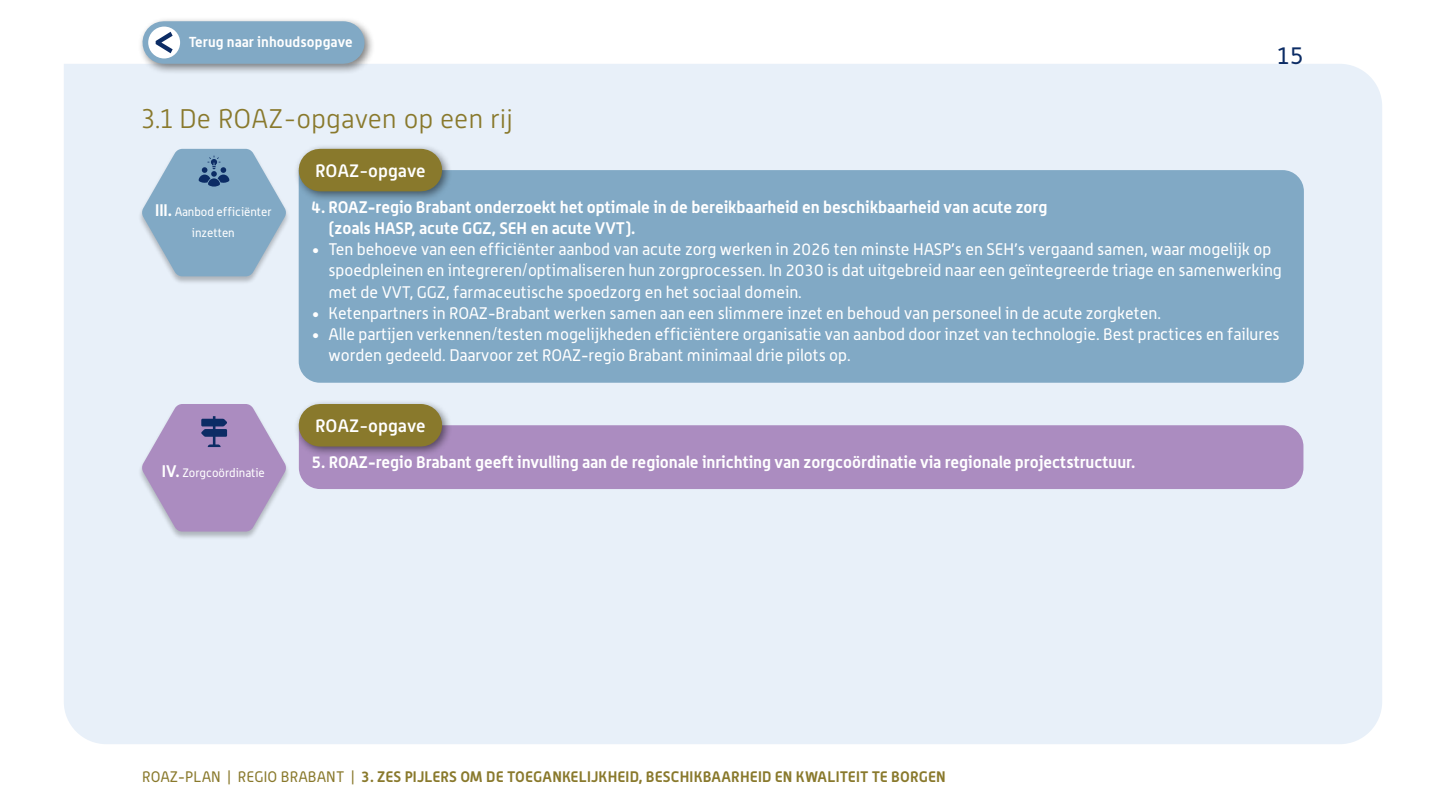
<style>
.page{position:relative;width:1446px;height:808px;background:#fff}
.page>*{position:absolute;margin:0;border:0;box-sizing:border-box;transform-origin:0 0}
.t1{font:300 27px "Alwyn New";color:#89792c}
.t2{font:24px "Alwyn";color:#0c2c65}
.t3{font:500 18px "Alwyn New";color:#fff}
.t4{font:16.5px/21.3px "Alwyn";color:#fff}
.t5{font:700 16.5px/21.3px "Alwyn";color:#fff}
.t6{font:700 15px "Alwyn";letter-spacing:.015em;color:#89792c}
.t7{font:700 14.25px "Alwyn";letter-spacing:.01em;color:#fff}
.t8{font:12px/21px "Alwyn";color:#fff;text-align:center}
.s1{font-weight:700;font-size:16.5px}
.s2{font-weight:400}
</style>
<div class="page">
<div style="left:64px;top:64px;width:1318px;height:680px;background:#e8f0f9"></div>
<div style="left:299px;top:170px;width:1005px;height:213px;background:#81a9c5"></div>
<div style="left:299px;top:425px;width:1004px;height:64px;background:#ab8cc0"></div>
<div style="left:138px;top:149px;width:152px;height:137px;background:#000;opacity:.25"></div>
<svg style="left:142px;top:149px;width:144px;height:127px;background:#96b6ce"></svg>
<div style="left:138px;top:404px;width:152px;height:136px;background:#000;opacity:.25"></div>
<svg style="left:142px;top:404px;width:144px;height:127px;background:#b4a0c9"></svg>
<div style="left:138px;top:17px;width:237px;height:58px;background:#000;opacity:.5"></div>
<div style="left:164px;top:21px;width:179px;height:43px;background:#81a9c5"></div>
<div style="left:148px;top:27px;width:32px;height:31px;background:#fff;border-radius:50%"></div>
<svg style="left:156px;top:32px;width:17px;height:21px"></svg>
<div style="left:294px;top:144px;width:159px;height:58px;background:#000;opacity:.5"></div>
<div style="left:320px;top:149px;width:101px;height:42px;background:#89792c"></div>
<div style="left:294px;top:399px;width:159px;height:59px;background:#000;opacity:.5"></div>
<div style="left:320px;top:404px;width:101px;height:42px;background:#89792c"></div>
<p class="t7" style="left:189px;top:33px;width:166px">Terug naar inhoudsopgave</p>
<h1 class="t1" style="left:142px;top:103px;width:372px">3.1 De ROAZ-opgaven op een rij</h1>
<p class="t3" style="left:315px;top:160px;width:112px">ROAZ-opgave</p>
<h2 class="t2" style="left:1276px;top:41px;width:29px">15</h2>
<p class="t8" style="left:155px;top:201px;width:118px"><span class="s1">III.</span> Aanbod efficiënter inzetten</p>
<p class="t8" style="left:162px;top:462px;width:104px"><span class="s1">IV.</span> Zorgcoördinatie</p>
<p class="t5" style="left:328px;top:196px;width:720px;text-indent:-17px">4. ROAZ-regio Brabant onderzoekt het optimale in de bereikbaarheid en beschikbaarheid van acute zorg (zoals HASP, acute GGZ, SEH en acute VVT).</p>
<p class="t4" style="left:328px;top:238px;width:955px;text-indent:-17px">• Ten behoeve van een efficiënter aanbod van acute zorg werken in 2026 ten minste HASP’s en SEH’s vergaand samen, waar mogelijk op spoedpleinen en integreren/optimaliseren hun zorgprocessen. In 2030 is dat uitgebreid naar een geïntegreerde triage en samenwerking met de VVT, GGZ, farmaceutische spoedzorg en het sociaal domein.</p>
<p class="t4" style="left:311px;top:302px;width:851px">• Ketenpartners in ROAZ-Brabant werken samen aan een slimmere inzet en behoud van personeel in de acute zorgketen.</p>
<p class="t4" style="left:328px;top:323px;width:952px;text-indent:-17px">• Alle partijen verkennen/testen mogelijkheden efficiëntere organisatie van aanbod door inzet van technologie. Best practices en failures worden gedeeld. Daarvoor zet ROAZ-regio Brabant minimaal drie pilots op.</p>
<p class="t3" style="left:315px;top:416px;width:112px">ROAZ-opgave</p>
<p class="t5" style="left:311px;top:451px;width:825px">5. ROAZ-regio Brabant geeft invulling aan de regionale inrichting van zorgcoördinatie via regionale projectstructuur.</p>
<p class="t6" style="left:142px;top:767px;width:805px"><span class="s2">ROAZ-PLAN | REGIO BRABANT |</span> 3. ZES PIJLERS OM DE TOEGANKELIJKHEID, BESCHIKBAARHEID EN KWALITEIT TE BORGEN</p>
</div>
